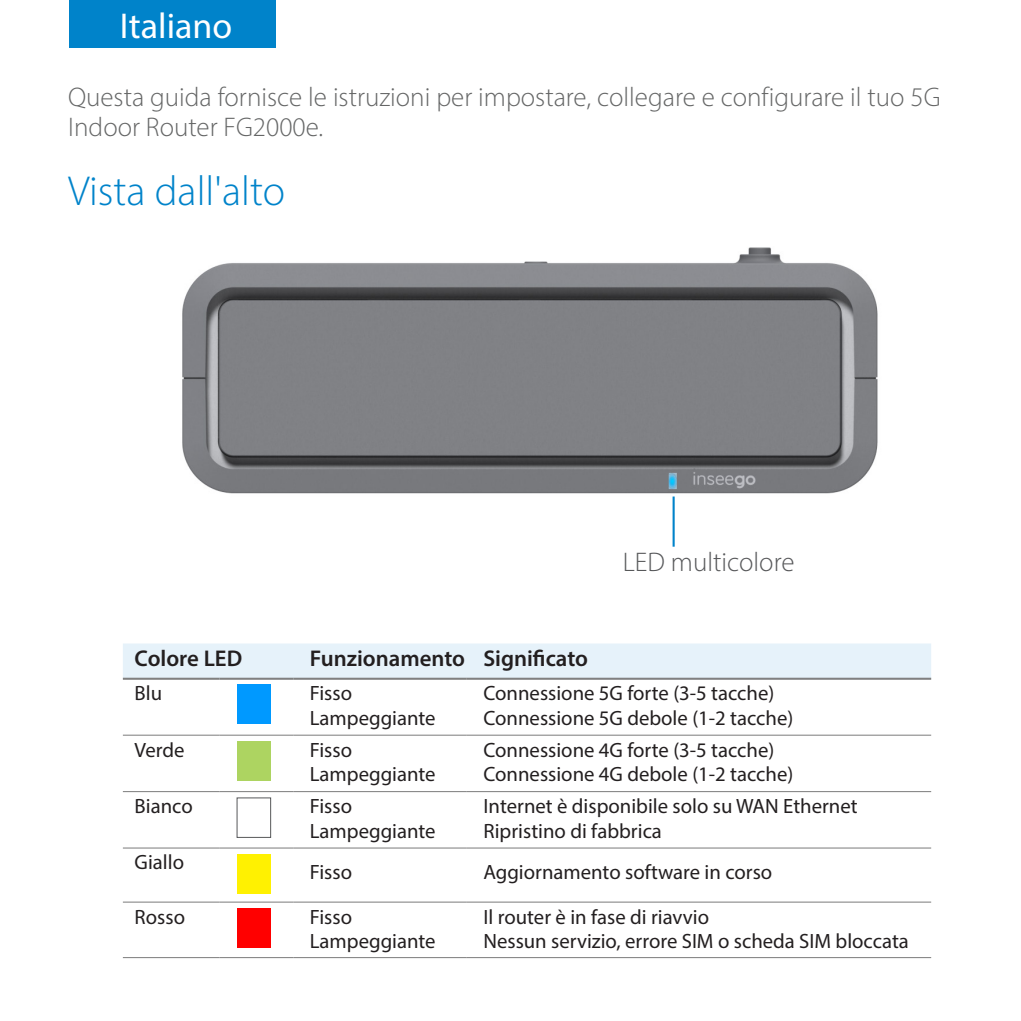
<style>
.page{position:relative;width:1021px;height:1021px;background:#fff}
.page>*{position:absolute;margin:0;border:0;box-sizing:border-box;transform-origin:0 0}
.Subhead_1{font:300 42px "Myriad Pro";color:#0083ca}
.t1{font:36px "Myriad Pro";color:#fff}
.Body_Copy_1{font:300 27px/30px "Myriad Pro";color:#656666}
.t2{font:300 27px "Myriad Pro";color:#57585a}
.Normal-table{font:600 22.8px "Myriad Pro";color:#231f20}
.Normal-table-2{font:20.7px/24.9px "Myriad Pro";color:#231f20}
</style>
<div class="page">
<div style="left:70px;top:0;width:206px;height:47px;background:#0083ca"></div>
<img style="left:182px;top:247px;width:696px;height:258px">
<div style="left:123px;top:643px;width:808px;height:34px;background:#e6f2fa"></div>
<hr style="left:123px;top:677px;width:96px;height:2px;background:#808080">
<hr style="left:219px;top:677px;width:74px;height:2px;background:#808080">
<hr style="left:293px;top:677px;width:174px;height:2px;background:#808080">
<hr style="left:467px;top:677px;width:464px;height:2px;background:#808080">
<hr style="left:123px;top:734px;width:96px;height:1px;background:#808080">
<hr style="left:219px;top:734px;width:74px;height:1px;background:#808080">
<hr style="left:293px;top:734px;width:174px;height:1px;background:#808080">
<hr style="left:293px;top:791px;width:174px;height:1px;background:#808080">
<hr style="left:467px;top:734px;width:464px;height:1px;background:#808080">
<hr style="left:467px;top:791px;width:464px;height:1px;background:#808080">
<hr style="left:123px;top:791px;width:96px;height:1px;background:#808080">
<hr style="left:123px;top:957px;width:96px;height:1px;background:#808080">
<hr style="left:219px;top:791px;width:74px;height:1px;background:#808080">
<hr style="left:219px;top:957px;width:74px;height:1px;background:#808080">
<hr style="left:293px;top:847px;width:174px;height:1px;background:#808080">
<hr style="left:293px;top:957px;width:174px;height:1px;background:#808080">
<hr style="left:467px;top:847px;width:464px;height:1px;background:#808080">
<hr style="left:467px;top:957px;width:464px;height:1px;background:#808080">
<hr style="left:123px;top:847px;width:96px;height:1px;background:#808080">
<hr style="left:123px;top:901px;width:96px;height:1px;background:#808080">
<hr style="left:219px;top:847px;width:74px;height:1px;background:#808080">
<hr style="left:219px;top:901px;width:74px;height:1px;background:#808080">
<hr style="left:293px;top:901px;width:174px;height:1px;background:#808080">
<hr style="left:467px;top:901px;width:464px;height:1px;background:#808080">
<div style="left:237px;top:684px;width:34px;height:40px;background:#09f"></div>
<div style="left:237px;top:741px;width:34px;height:39px;background:#add461"></div>
<div style="left:237px;top:853px;width:34px;height:40px;background:#fff101"></div>
<div style="left:237px;top:908px;width:34px;height:39px;background:#f00"></div>
<hr style="left:672px;top:496px;width:2px;height:50px;background:#0083ca">
<h2 class="t1" style="left:120px;top:4px;width:114px">Italiano</h2>
<p class="Body_Copy_1" style="left:68px;top:82px;width:874px">Questa guida fornisce le istruzioni per impostare, collegare e configurare il tuo 5G<br>Indoor Router FG2000e.</p>
<p class="Subhead_1" style="left:68px;top:165px;width:218px">Vista dall'alto</p>
<p class="t2" style="left:623px;top:545px;width:173px">LED multicolore</p>
<p class="Normal-table" style="left:135px;top:644px;width:109px">Colore LED</p>
<p class="Normal-table" style="left:310px;top:644px;width:157px">Funzionamento</p>
<p class="Normal-table" style="left:483px;top:644px;width:106px">Significato</p>
<p class="Normal-table-2" style="left:135px;top:680px;width:29px">Blu</p>
<p class="Normal-table-2" style="left:310px;top:680px;width:127px">Fisso<br>Lampeggiante</p>
<p class="Normal-table-2" style="left:483px;top:680px;width:311px">Connessione 5G forte (3-5 tacche)<br>Connessione 5G debole (1-2 tacche)</p>
<p class="Normal-table-2" style="left:135px;top:737px;width:51px">Verde</p>
<p class="Normal-table-2" style="left:310px;top:737px;width:127px">Fisso<br>Lampeggiante</p>
<p class="Normal-table-2" style="left:483px;top:737px;width:292px">Connessione 4G forte (3-5 tacche)</p>
<p class="Normal-table-2" style="left:483px;top:761px;width:311px">Connessione 4G debole (1-2 tacche)</p>
<p class="Normal-table-2" style="left:135px;top:793px;width:60px">Bianco</p>
<p class="Normal-table-2" style="left:310px;top:793px;width:127px">Fisso<br>Lampeggiante</p>
<p class="Normal-table-2" style="left:483px;top:793px;width:376px">Internet è disponibile solo su WAN Ethernet</p>
<p class="Normal-table-2" style="left:483px;top:818px;width:180px">Ripristino di fabbrica</p>
<p class="Normal-table-2" style="left:135px;top:849px;width:51px">Giallo</p>
<p class="Normal-table-2" style="left:310px;top:859px;width:44px">Fisso</p>
<p class="Normal-table-2" style="left:483px;top:859px;width:290px">Aggiornamento software in corso</p>
<p class="Normal-table-2" style="left:135px;top:903px;width:52px">Rosso</p>
<p class="Normal-table-2" style="left:310px;top:903px;width:127px">Fisso<br>Lampeggiante</p>
<p class="Normal-table-2" style="left:483px;top:903px;width:227px">Il router è in fase di riavvio</p>
<p class="Normal-table-2" style="left:483px;top:928px;width:427px">Nessun servizio, errore SIM o scheda SIM bloccata</p>
</div>
